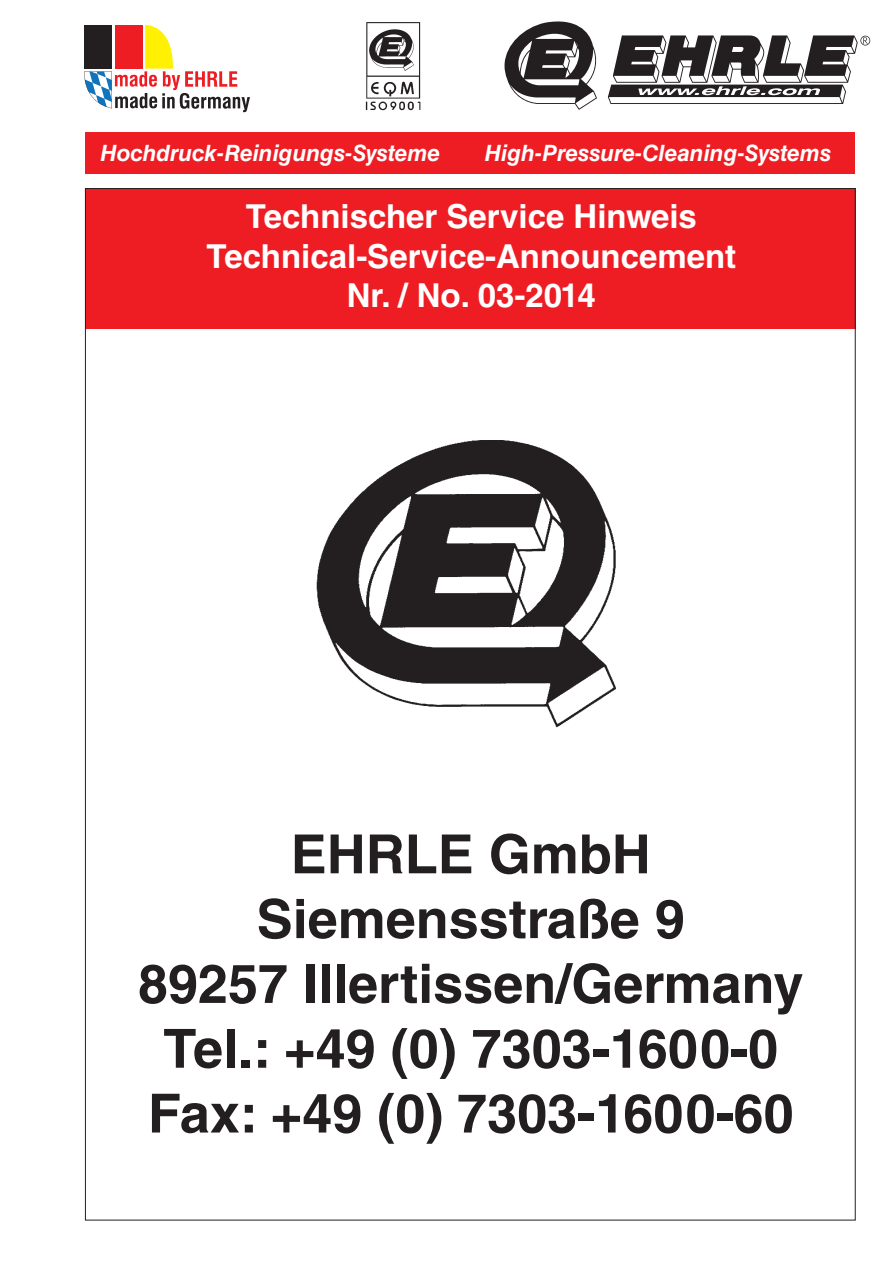
<style>
.page{position:relative;width:893px;height:1263px;background:#fff}
.page>*{position:absolute;margin:0;border:0;box-sizing:border-box;transform-origin:0 0}
.t1{font:700 54px/64.8px "Helvetica LT Std";color:#231f20;text-align:center}
.t2{font:700 33px/39.6px "Helvetica LT Std";color:#fff;text-align:center}
.t3{font:italic 700 22.5px "Helvetica LT Std";color:#fff}
</style>
<div class="page">
<div style="left:85px;top:133px;width:770px;height:41px;background:#ee1d23"></div>
<img style="left:365px;top:22px;width:56px;height:89px">
<svg style="left:504px;top:21px;width:366px;height:89px"></svg>
<img style="left:317px;top:440px;width:298px;height:287px">
<div style="left:85px;top:189px;width:771px;height:140px;background:#ee1d23"></div>
<svg style="left:84px;top:24px;width:166px;height:88px"></svg>
<p class="t3" style="left:100px;top:140px;width:341px">Hochdruck-Reinigungs-Systeme</p>
<p class="t3" style="left:485px;top:140px;width:347px">High-Pressure-Cleaning-Systems</p>
<p class="t2" style="left:206px;top:196px;width:531px">Technischer Service Hinweis<br>Technical-Service-Announcement<br>Nr. / No. 03-2014</p>
<p class="t1" style="left:138px;top:821px;width:667px">EHRLE GmbH<br>Siemensstraße 9<br>89257 Illertissen/Germany<br>Tel.: +49 (0) 7303-1600-0<br>Fax: +49 (0) 7303-1600-60</p>
</div>
